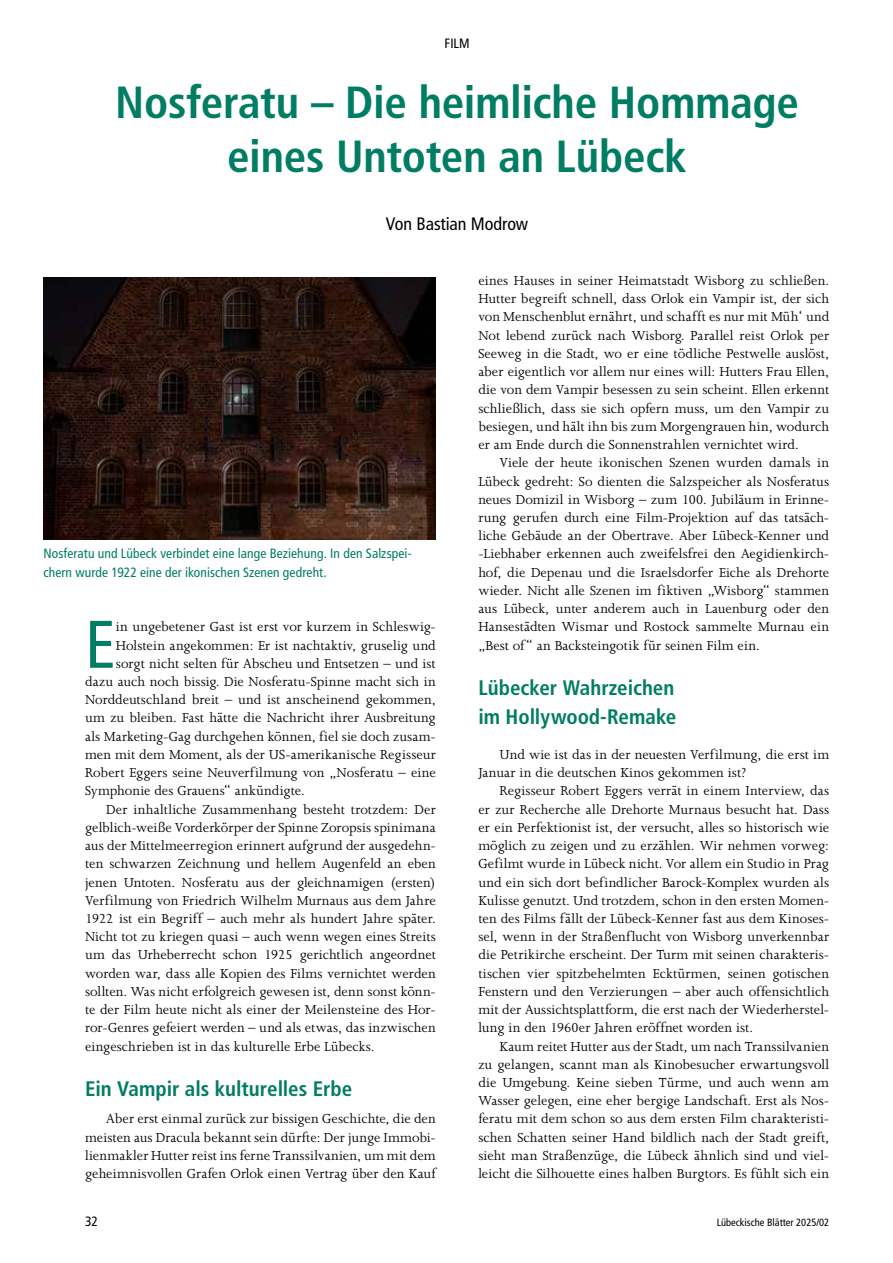
<style>
.page{position:relative;width:893px;height:1263px;background:#fff}
.page>*{position:absolute;margin:0;border:0;box-sizing:border-box;transform-origin:0 0}
.t1{font:condensed 67.2px "Frutiger LT Std";color:#007d63}
.t2{font:700 condensed 45px/54px "Frutiger LT Std";letter-spacing:-.005em;color:#007d63;text-align:center}
.t3{font:700 condensed 21px/28.5px "Frutiger LT Std";color:#007d63}
.t4{font:condensed 18px "Frutiger LT Std";letter-spacing:-.005em;color:#000}
.t5{font:15px/18.3px "Joanna MT Std";letter-spacing:.01em;color:#000;text-align:justify}
.t6{font:condensed 13.5px/18.1px "Frutiger LT Std";letter-spacing:.01em;color:#007d63}
.t7{font:condensed 13.5px "Frutiger LT Std";color:#000}
.t8{font:condensed 10.5px "Frutiger LT Std";color:#000}
</style>
<div class="page">
<img style="left:43px;top:277px;width:393px;height:262px">
<p class="t7" style="left:445px;top:36px;width:27px">FILM</p>
<h2 class="t2" style="left:115px;top:76px;width:685px">Nosferatu – Die heimliche Hommage eines Untoten an Lübeck</h2>
<p class="t4" style="left:386px;top:214px;width:144px">Von Bastian Modrow</p>
<p class="t6" style="left:43px;top:545px;width:370px">Nosferatu und Lübeck verbindet eine lange Beziehung. In den Salzspei&shy;chern wurde 1922 eine der ikonischen Szenen gedreht.</p>
<h1 class="t1" style="left:85px;top:605px;width:32px">E</h1>
<p class="t5" style="left:116px;top:618px;width:321px">in ungebetener Gast ist erst vor kurzem in Schleswig-</p>
<p class="t5" style="left:116px;top:636px;width:321px">Holstein angekommen: Er ist nachtaktiv, gruselig und</p>
<p class="t5" style="left:116px;top:654px;width:321px">sorgt nicht selten für Abscheu und Entsetzen – und ist</p>
<p class="t5" style="left:85px;top:672px;width:352px">dazu auch noch bissig. Die Nosferatu-Spinne macht sich in</p>
<p class="t5" style="left:85px;top:691px;width:352px">Norddeutschland breit – und ist anscheinend gekommen,</p>
<p class="t5" style="left:85px;top:709px;width:352px">um zu bleiben. Fast hätte die Nachricht ihrer Ausbreitung</p>
<p class="t5" style="left:85px;top:727px;width:352px">als Marketing-Gag durchgehen können, fiel sie doch zusam-</p>
<p class="t5" style="left:85px;top:745px;width:352px">men mit dem Moment, als der US-amerikanische Regisseur</p>
<p class="t5" style="left:85px;top:764px;width:352px">Robert Eggers seine Neuverfilmung von „Nosferatu – eine</p>
<p class="t5" style="left:85px;top:782px;width:221px">Symphonie des Grauens“ ankündigte.</p>
<p class="t5" style="left:106px;top:800px;width:331px">Der inhaltliche Zusammenhang besteht trotzdem: Der</p>
<p class="t5" style="left:85px;top:818px;width:352px">gelblich-weiße Vorderkörper der Spinne Zoropsis spinimana</p>
<p class="t5" style="left:85px;top:836px;width:352px">aus der Mittelmeerregion erinnert aufgrund der ausgedehn-</p>
<p class="t5" style="left:85px;top:855px;width:352px">ten schwarzen Zeichnung und hellem Augenfeld an eben</p>
<p class="t5" style="left:85px;top:873px;width:352px">jenen Untoten. Nosferatu aus der gleichnamigen (ersten)</p>
<p class="t5" style="left:85px;top:891px;width:352px">Verfilmung von Friedrich Wilhelm Murnaus aus dem Jahre</p>
<p class="t5" style="left:85px;top:909px;width:352px">1922 ist ein Begriff – auch mehr als hundert Jahre später.</p>
<p class="t5" style="left:85px;top:928px;width:352px">Nicht tot zu kriegen quasi – auch wenn wegen eines Streits</p>
<p class="t5" style="left:85px;top:946px;width:352px">um das Urheberrecht schon 1925 gerichtlich angeordnet</p>
<p class="t5" style="left:85px;top:964px;width:352px">worden war, dass alle Kopien des Films vernichtet werden</p>
<p class="t5" style="left:85px;top:982px;width:352px">sollten. Was nicht erfolgreich gewesen ist, denn sonst könn-</p>
<p class="t5" style="left:85px;top:1000px;width:352px">te der Film heute nicht als einer der Meilensteine des Hor-</p>
<p class="t5" style="left:85px;top:1019px;width:352px">ror-Genres gefeiert werden – und als etwas, das inzwischen</p>
<p class="t5" style="left:85px;top:1037px;width:291px">eingeschrieben ist in das kulturelle Erbe Lübecks.</p>
<h3 class="t3" style="left:85px;top:1074px;width:269px">Ein Vampir als kulturelles Erbe</h3>
<p class="t5" style="left:85px;top:1110px;width:352px;text-indent:21px">Aber erst einmal zurück zur bissigen Geschichte, die den meisten aus Dracula bekannt sein dürfte: Der junge Immobi&shy;lienmakler Hutter reist ins ferne Transsilvanien, um mit dem geheimnisvollen Grafen Orlok einen Vertrag über den Kauf</p>
<p class="t5" style="left:478px;top:271px;width:352px">eines Hauses in seiner Heimatstadt Wisborg zu schließen.<br>Hutter begreift schnell, dass Orlok ein Vampir ist, der sich von Menschenblut ernährt, und schafft es nur mit Müh‘ und Not lebend zurück nach Wisborg. Parallel reist Orlok per Seeweg in die Stadt, wo er eine tödliche Pestwelle auslöst, aber eigentlich vor allem nur eines will: Hutters Frau Ellen, die von dem Vampir besessen zu sein scheint. Ellen erkennt schließlich, dass sie sich opfern muss, um den Vampir zu besiegen, und hält ihn bis zum Morgengrauen hin, wodurch er am Ende durch die Sonnenstrahlen vernichtet wird.</p>
<p class="t5" style="left:478px;top:454px;width:352px;text-indent:21px">Viele der heute ikonischen Szenen wurden damals in Lübeck gedreht: So dienten die Salzspeicher als Nosferatus neues Domizil in Wisborg – zum 100. Jubiläum in Erinne&shy;rung gerufen durch eine Film-Projektion auf das tatsäch&shy;liche Gebäude an der Obertrave. Aber Lübeck-Kenner und -Liebhaber erkennen auch zweifelsfrei den Aegidienkirch&shy;hof, die Depenau und die Israelsdorfer Eiche als Drehorte wieder. Nicht alle Szenen im fiktiven „Wisborg“ stammen aus Lübeck, unter anderem auch in Lauenburg oder den Hansestädten Wismar und Rostock sammelte Murnau ein „Best of“ an Backsteingotik für seinen Film ein.</p>
<h3 class="t3" style="left:478px;top:673px;width:200px">Lübecker Wahrzeichen im Hollywood-Remake</h3>
<p class="t5" style="left:478px;top:745px;width:352px;text-indent:21px">Und wie ist das in der neuesten Verfilmung, die erst im<br>Januar in die deutschen Kinos gekommen ist?</p>
<p class="t5" style="left:478px;top:782px;width:352px;text-indent:21px">Regisseur Robert Eggers verrät in einem Interview, das er zur Recherche alle Drehorte Murnaus besucht hat. Dass er ein Perfektionist ist, der versucht, alles so historisch wie möglich zu zeigen und zu erzählen. Wir nehmen vorweg:<br>Gefilmt wurde in Lübeck nicht. Vor allem ein Studio in Prag und ein sich dort befindlicher Barock-Komplex wurden als Kulisse genutzt. Und trotzdem, schon in den ersten Momen&shy;ten des Films fällt der Lübeck-Kenner fast aus dem Kinoses&shy;sel, wenn in der Straßenflucht von Wisborg unverkennbar die Petrikirche erscheint. Der Turm mit seinen charakteris&shy;tischen vier spitzbehelmten Ecktürmen, seinen gotischen Fenstern und den Verzierungen – aber auch offensichtlich mit der Aussichtsplattform, die erst nach der Wiederherstel&shy;lung in den 1960er Jahren eröffnet worden ist.</p>
<p class="t5" style="left:478px;top:1037px;width:352px;text-indent:21px">Kaum reitet Hutter aus der Stadt, um nach Transsilvanien zu gelangen, scannt man als Kinobesucher erwartungsvoll die Umgebung. Keine sieben Türme, und auch wenn am Wasser gelegen, eine eher bergige Landschaft. Erst als Nos&shy;feratu mit dem schon so aus dem ersten Film charakteristi&shy;schen Schatten seiner Hand bildlich nach der Stadt greift, sieht man Straßenzüge, die Lübeck ähnlich sind und viel&shy;leicht die Silhouette eines halben Burgtors. Es fühlt sich ein</p>
<p class="t7" style="left:85px;top:1213px;width:14px">32</p>
<p class="t8" style="left:717px;top:1216px;width:114px">Lübeckische Blätter 2025/02</p>
</div>
